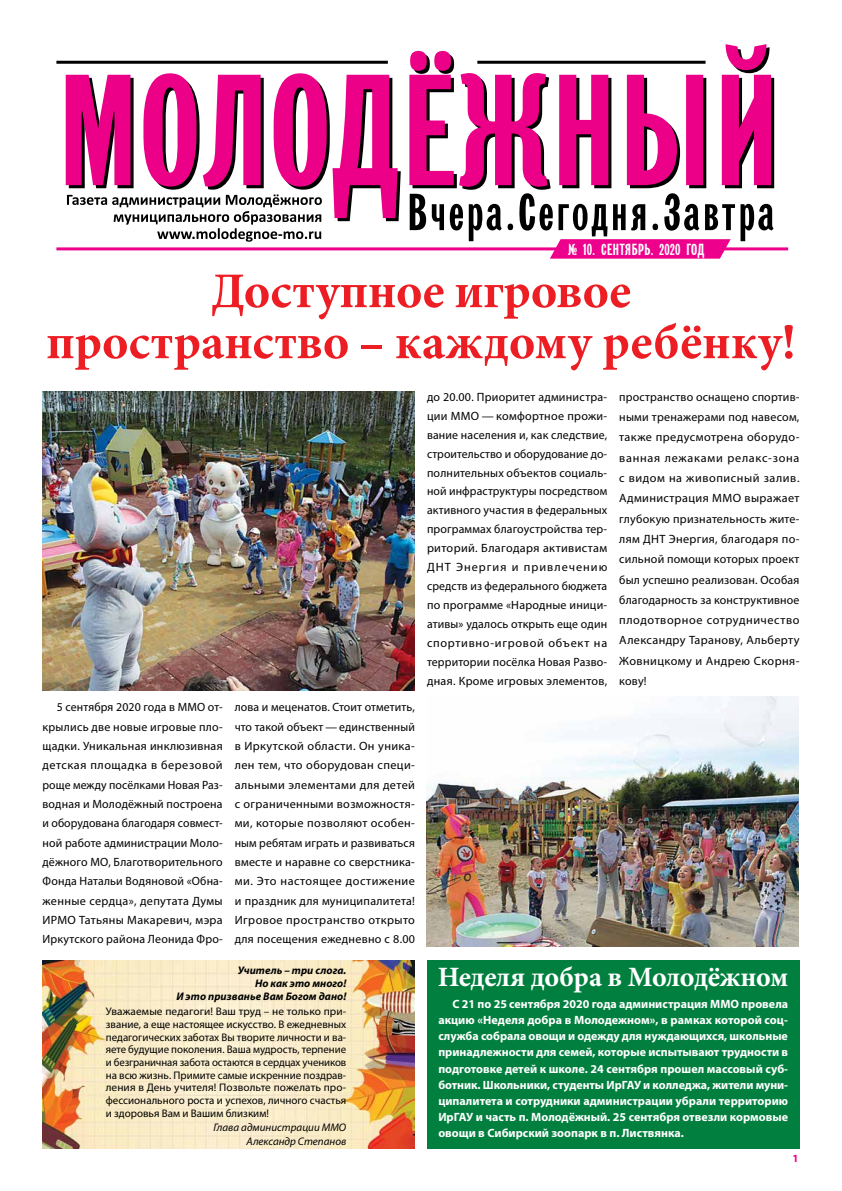
<style>
.page{position:relative;width:842px;height:1191px;background:#fff}
.page>*{position:absolute;margin:0;border:0;box-sizing:border-box;transform-origin:0 0}
.t1{font:700 50px/51px "Minion Pro";letter-spacing:.005em;color:#ed1d24;text-align:center}
.t2{font:700 28px "Minion Pro";letter-spacing:-.015em;color:#fff}
.t3{font:15.7px "Newspaper Sans CTT";color:#fff}
.t4{font:12px/19.3px "Myriad Pro";letter-spacing:.025em;color:#000;text-align:justify}
.t5{font:700 12px/16.1px "Myriad Pro";color:#fff;text-align:justify}
.t6{font:11px/12.7px "Myriad Pro";color:#000;text-align:justify}
.t7{font:italic 700 11px/12.7px "Myriad Pro";color:#000;text-align:right}
.t8{font:italic 11px/13.9px "Myriad Pro";color:#000;text-align:right}
.t9{font:700 11px "Myriad Pro";color:#ec008c}
</style>
<div class="page">
<svg style="left:66px;top:44px;width:705px;height:174px"></svg>
<svg style="left:410px;top:193px;width:363px;height:48px"></svg>
<svg style="left:67px;top:194px;width:255px;height:48px"></svg>
<hr style="left:56px;top:247px;width:732px;height:3px;background:#ec008c">
<hr style="left:56px;top:61px;width:332px;height:3px;background:#000003">
<hr style="left:477px;top:61px;width:228px;height:3px;background:#000003">
<div style="left:555px;top:238px;width:170px;height:22px;background:#ec008c"></div>
<div style="left:427px;top:960px;width:372px;height:188px;background:#007f3e"></div>
<img style="left:43px;top:392px;width:372px;height:299px">
<img style="left:426px;top:696px;width:373px;height:250px">
<img style="left:43px;top:960px;width:371px;height:188px">
<h3 class="t3" style="left:568px;top:240px;width:138px">№ 10. СЕНТЯБРЬ. 2020 ГОД</h3>
<h1 class="t1" style="left:46px;top:265px;width:751px">Доступное игровое<br>пространство – каждому ребёнку!</h1>
<p class="t4" style="left:43px;top:697px;width:182px;text-indent:14px">5 сентября 2020 года в ММО от&shy;крылись две новые игровые пло&shy;щадки. Уникальная инклюзивная детская площадка в березовой роще между посёлками Новая Раз&shy;водная и Молодёжный построена и оборудована благодаря совмест&shy;ной работе администрации Моло&shy;дёжного МО, Благотворительного Фонда Натальи Водяновой «Обна&shy;женные сердца», депутата Думы ИРМО Татьяны Макаревич, мэра Иркутского района Леонида Фро-</p>
<p class="t4" style="left:235px;top:697px;width:182px">лова и меценатов. Стоит отметить, что такой объект — единственный в Иркутской области. Он уника&shy;лен тем, что оборудован специ&shy;альными элементами для детей с ограниченными возможностя&shy;ми, которые позволяют особен&shy;ным ребятам играть и развиваться вместе и наравне со сверстника&shy;ми. Это настоящее достижение и праздник для муниципалитета!<br>Игровое пространство открыто для посещения ежедневно с 8.00</p>
<p class="t7" style="left:176px;top:964px;width:171px">Учитель – три слога.<br>Но как это много!<br>И это призванье Вам Богом дано!</p>
<p class="t6" style="left:106px;top:1005px;width:242px">Уважаемые педагоги! Ваш труд – не только при&shy;звание, а еще настоящее искусство. В ежедневных педагогических заботах Вы творите личности и ва&shy;яете будущие поколения. Ваша мудрость, терпение и безграничная забота остаются в сердцах учеников на всю жизнь. Примите самые искренние поздрав&shy;ления в День учителя! Позвольте пожелать про&shy;фессионального роста и успехов, личного счастья и здоровья Вам и Вашим близким!</p>
<p class="t8" style="left:213px;top:1120px;width:134px">Глава администрации ММО<br>Александр Степанов</p>
<p class="t4" style="left:427px;top:387px;width:182px;line-height:19px">до 20.00. Приоритет администра&shy;ции ММО — комфортное прожи&shy;вание населения и, как следствие, строительство и оборудование до&shy;полнительных объектов социаль&shy;ной инфраструктуры посредством активного участия в федеральных программах благоустройства тер&shy;риторий. Благодаря активистам ДНТ Энергия и привлечению средств из федерального бюджета по программе «Народные иници&shy;ативы» удалось открыть еще один спортивно-игровой объект на территории посёлка Новая Разво&shy;дная. Кроме игровых элементов,</p>
<p class="t4" style="left:619px;top:386px;width:182px;line-height:20.3px">пространство оснащено спортив&shy;ными тренажерами под навесом, также предусмотрена оборудо&shy;ванная лежаками релакс-зона с видом на живописный залив.<br>Администрация ММО выражает глубокую признательность жите&shy;лям ДНТ Энергия, благодаря по&shy;сильной помощи которых проект был успешно реализован. Особая благодарность за конструктивное плодотворное сотрудничество Александру Таранову, Альберту Жовницкому и Андрею Скорня&shy;кову!</p>
<h2 class="t2" style="left:438px;top:957px;width:352px">Неделя добра в Молодёжном</h2>
<p class="t5" style="left:438px;top:995px;width:351px;text-indent:14px">С 21 по 25 сентября 2020 года администрация ММО провела акцию «Неделя добра в Молодежном», в рамках которой соц&shy;служба собрала овощи и одежду для нуждающихся, школьные принадлежности для семей, которые испытывают трудности в подготовке детей к школе. 24 сентября прошел массовый суб&shy;ботник. Школьники, студенты ИрГАУ и колледжа, жители муни&shy;ципалитета и сотрудники администрации убрали территорию ИрГАУ и часть п. Молодёжный. 25 сентября отвезли кормовые овощи в Сибирский зоопарк в п. Листвянка.</p>
<p class="t9" style="left:793px;top:1151px;width:8px">1</p>
</div>
